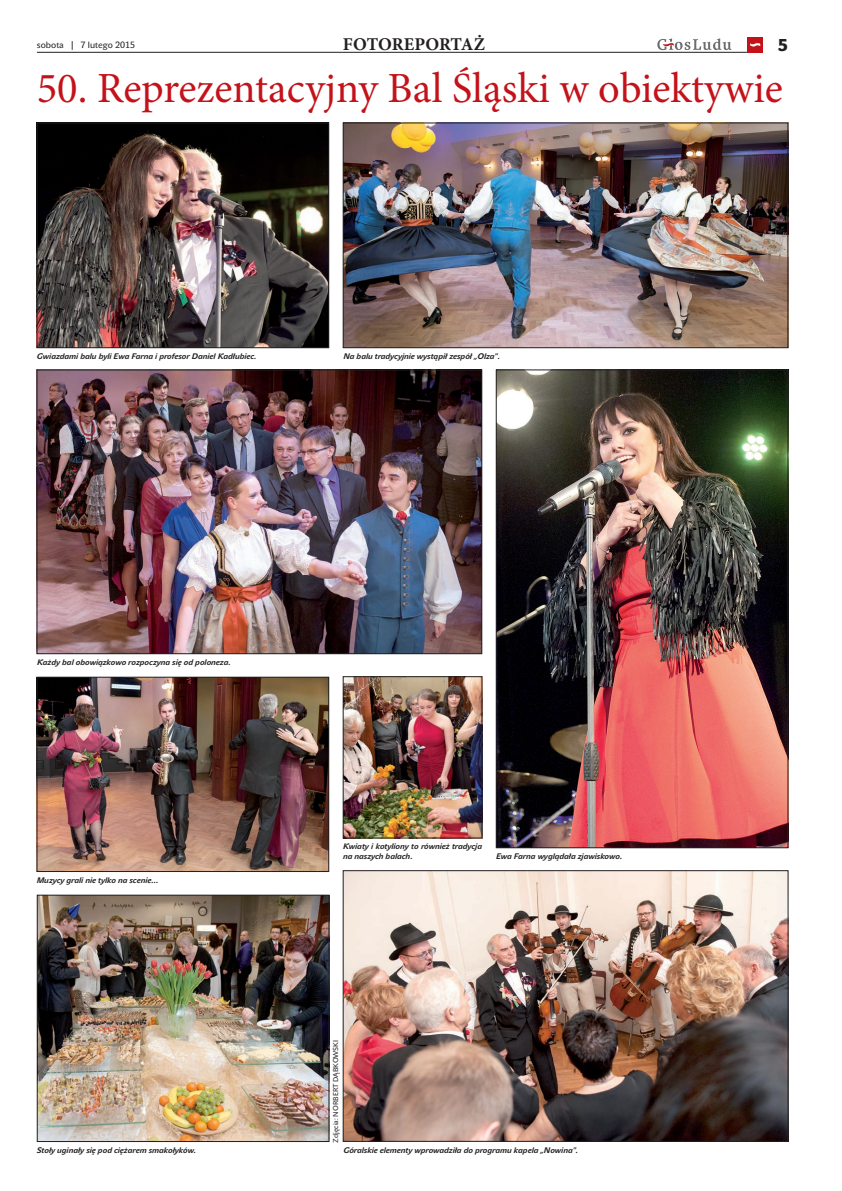
<style>
.page{position:relative;width:842px;height:1191px;background:#fff}
.page>*{position:absolute;margin:0;border:0;box-sizing:border-box;transform-origin:0 0}
.t1{font:43px "Minion Pro";color:#c4121a}
.t2{font:700 18px "Minion Pro";letter-spacing:-.005em;color:#231f20}
.t3{font:17px "John Sans Black Pro";color:#231f20}
.t4{font:9px "John Sans Text Pro";color:#231f20}
.t5{font:italic 700 8px/9.6px "John Sans Text Pro";color:#231f20}
.t6{font:7px "John Sans Text Pro";color:#231f20}
</style>
<div class="page">
<hr style="left:37px;top:52px;width:726px;height:1px;background:#231f20">
<div style="left:747px;top:37px;width:16px;height:15px;background:#c4121a"></div>
<svg style="left:750px;top:43px;width:10px;height:4px"></svg>
<svg style="left:657px;top:38px;width:75px;height:12px"></svg>
<img style="left:345px;top:125px;width:441px;height:221px">
<div style="left:343px;top:123px;width:445px;height:225px;border:1px solid #231f20"></div>
<img style="left:37px;top:123px;width:292px;height:225px">
<img style="left:39px;top:372px;width:441px;height:280px">
<div style="left:37px;top:370px;width:445px;height:284px;border:1px solid #231f20"></div>
<img style="left:498px;top:372px;width:288px;height:474px">
<div style="left:496px;top:370px;width:292px;height:478px;border:1px solid #231f20"></div>
<img style="left:345px;top:873px;width:441px;height:266px">
<div style="left:343px;top:871px;width:445px;height:270px;border:1px solid #231f20"></div>
<img style="left:39px;top:897px;width:288px;height:243px">
<div style="left:37px;top:895px;width:292px;height:247px;border:1px solid #231f20"></div>
<img style="left:345px;top:679px;width:135px;height:157px">
<div style="left:343px;top:677px;width:139px;height:161px;border:1px solid #231f20"></div>
<img style="left:39px;top:679px;width:288px;height:191px">
<div style="left:37px;top:677px;width:292px;height:195px;border:1px solid #231f20"></div>
<p class="t2" style="left:343px;top:37px;width:143px">FOTOREPORTAŻ</p>
<p class="t1" style="left:37px;top:71px;width:748px">50. Reprezentacyjny Bal Śląski w obiektywie</p>
<p class="t4" style="left:37px;top:41px;width:100px">sobota | 7 lutego 2015</p>
<p class="t3" style="left:778px;top:38px;width:12px">5</p>
<p class="t5" style="left:37px;top:352px;width:221px">Gwiazdami balu byli Ewa Farna i profesor Daniel Kadłubiec.</p>
<p class="t5" style="left:343px;top:352px;width:158px">Na balu tradycyjnie wystąpił zespół „Olza".</p>
<p class="t5" style="left:37px;top:658px;width:195px">Każdy bal obowiązkowo rozpoczyna się od poloneza.</p>
<p class="t5" style="left:37px;top:875px;width:123px">Muzycy grali nie tylko na scenie...</p>
<p class="t5" style="left:343px;top:842px;width:141px">Kwiaty i kotyliony to również tradycja na naszych balach.</p>
<p class="t5" style="left:496px;top:852px;width:128px">Ewa Farna wyglądała zjawiskowo.</p>
<p class="t6" style="left:333px;top:1143px;width:104px;rotate:-90deg">Zdjęcia: NORBERT DĄBKOWSKI</p>
<p class="t5" style="left:37px;top:1145px;width:161px">Stoły uginały się pod ciężarem smakołyków.</p>
<p class="t5" style="left:343px;top:1145px;width:236px">Góralskie elementy wprowadziła do programu kapela „Nowina".</p>
</div>
